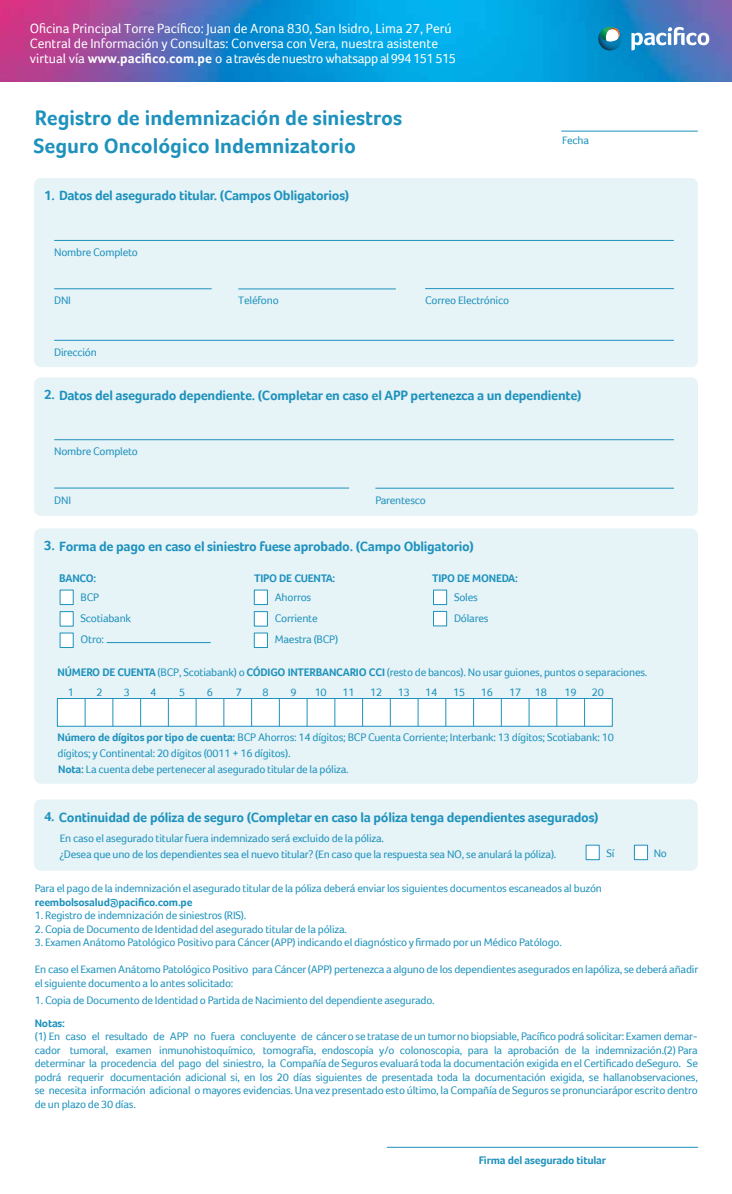
<style>
.page{position:relative;width:732px;height:1194px;background:#fff}
.page>*{position:absolute;margin:0;border:0;box-sizing:border-box;transform-origin:0 0}
.t1{font:700 21.25px/27.4px "Foco";color:#1e92bd}
.t2{font:700 13.75px "Foco";letter-spacing:-.02em;color:#1e92bd}
.t3{font:13.75px/15px "Foco";color:#fff}
.t4{font:13.75px "Foco";letter-spacing:-.025em;color:#fff}
.t5{font:11.25px/13.5px "Foco";letter-spacing:-.02em;color:#1e92bd}
.t6{font:700 11.25px "Foco";letter-spacing:-.02em;color:#1e92bd}
.s1{font-style:inherit}
.s2{font-weight:700}
</style>
<div class="page">
<div style="left:34px;top:799px;width:663px;height:71px;background:#e6f3f7;border-radius:7px"></div>
<div style="left:34px;top:528px;width:663px;height:255px;background:#e6f3f7;border-radius:7px"></div>
<div style="left:34px;top:178px;width:663px;height:189px;background:#e6f3f7;border-radius:7px"></div>
<hr style="left:54px;top:240px;width:619px;height:1px;background:#1e92bd">
<hr style="left:561px;top:131px;width:136px;height:1px;background:#1e92bd">
<hr style="left:54px;top:340px;width:619px;height:1px;background:#1e92bd">
<hr style="left:54px;top:288px;width:158px;height:1px;background:#1e92bd">
<hr style="left:238px;top:288px;width:158px;height:1px;background:#1e92bd">
<hr style="left:425px;top:288px;width:248px;height:1px;background:#1e92bd">
<hr style="left:387px;top:1146px;width:311px;height:1px;background:#1e92bd">
<img style="left:0;top:0;width:732px;height:81px">
<svg style="left:631px;top:27px;width:78px;height:24px"></svg>
<svg style="left:598px;top:27px;width:24px;height:23px"></svg>
<div style="left:34px;top:377px;width:664px;height:139px;background:#e6f3f7;border-radius:7px"></div>
<hr style="left:54px;top:439px;width:620px;height:1px;background:#1e92bd">
<hr style="left:54px;top:487px;width:295px;height:1px;background:#1e92bd">
<hr style="left:375px;top:488px;width:299px;height:1px;background:#1e92bd">
<div style="left:60px;top:589px;width:14px;height:15px;background:#fff;border:1px solid #1e92bd"></div>
<div style="left:60px;top:611px;width:14px;height:15px;background:#fff;border:1px solid #1e92bd"></div>
<div style="left:60px;top:632px;width:14px;height:15px;background:#fff;border:1px solid #1e92bd"></div>
<hr style="left:107px;top:642px;width:104px;height:1px;background:#1e92bd">
<div style="left:254px;top:589px;width:14px;height:15px;background:#fff;border:1px solid #1e92bd"></div>
<div style="left:254px;top:611px;width:14px;height:15px;background:#fff;border:1px solid #1e92bd"></div>
<div style="left:254px;top:632px;width:14px;height:15px;background:#fff;border:1px solid #1e92bd"></div>
<div style="left:433px;top:589px;width:14px;height:15px;background:#fff;border:1px solid #1e92bd"></div>
<div style="left:433px;top:611px;width:14px;height:15px;background:#fff;border:1px solid #1e92bd"></div>
<svg style="left:585px;top:844px;width:14px;height:15px"></svg>
<div style="left:634px;top:844px;width:13px;height:15px;background:#fff"></div>
<div style="left:57px;top:698px;width:555px;height:28px;background:#fff;border:1px solid #1e92bd"></div>
<svg style="left:85px;top:698px;width:1px;height:28px"></svg>
<svg style="left:112px;top:698px;width:1px;height:28px"></svg>
<svg style="left:140px;top:698px;width:1px;height:28px"></svg>
<svg style="left:168px;top:698px;width:1px;height:28px"></svg>
<svg style="left:196px;top:698px;width:1px;height:28px"></svg>
<svg style="left:223px;top:698px;width:1px;height:28px"></svg>
<svg style="left:251px;top:698px;width:1px;height:28px"></svg>
<svg style="left:279px;top:698px;width:1px;height:28px"></svg>
<svg style="left:307px;top:698px;width:1px;height:28px"></svg>
<svg style="left:334px;top:698px;width:1px;height:28px"></svg>
<svg style="left:362px;top:698px;width:1px;height:28px"></svg>
<svg style="left:390px;top:698px;width:1px;height:28px"></svg>
<svg style="left:418px;top:698px;width:1px;height:28px"></svg>
<svg style="left:445px;top:698px;width:1px;height:28px"></svg>
<svg style="left:473px;top:698px;width:1px;height:28px"></svg>
<svg style="left:501px;top:698px;width:1px;height:28px"></svg>
<svg style="left:528px;top:698px;width:1px;height:28px"></svg>
<svg style="left:556px;top:698px;width:1px;height:28px"></svg>
<svg style="left:584px;top:698px;width:1px;height:28px"></svg>
<p class="t3" style="left:30px;top:21px;width:423px">Oficina Principal Torre Pacífico: Juan de Arona 830, San Isidro, Lima 27, Perú<br>Central de Información y Consultas: Conversa con Vera, nuestra asistente</p>
<p class="t4" style="left:30px;top:51px;width:428px"><span class="s1">virtual</span> vía <span class="s2">www.pacifico.com.pe</span> o a través de nuestro whatsapp al 994 151 515</p>
<h1 class="t1" style="left:33px;top:104px;width:370px">Registro de indemnización de siniestros<br>Seguro Oncológico Indemnizatorio</h1>
<p class="t2" style="left:44px;top:188px;width:307px">1. Datos del asegurado titular. (Campos Obligatorios)</p>
<p class="t5" style="left:54px;top:245px;width:85px">Nombre Completo</p>
<p class="t5" style="left:54px;top:293px;width:18px">DNI</p>
<p class="t5" style="left:238px;top:294px;width:42px">Teléfono</p>
<p class="t5" style="left:425px;top:293px;width:85px">Correo Electrónico</p>
<p class="t5" style="left:54px;top:345px;width:44px">Dirección</p>
<p class="t5" style="left:562px;top:133px;width:29px">Fecha</p>
<p class="t2" style="left:44px;top:387px;width:539px">2. Datos del asegurado dependiente. (Completar en caso el APP pertenezca a un dependiente)</p>
<p class="t5" style="left:54px;top:444px;width:85px">Nombre Completo</p>
<p class="t5" style="left:54px;top:493px;width:18px">DNI</p>
<p class="t5" style="left:375px;top:493px;width:52px">Parentesco</p>
<p class="t2" style="left:44px;top:538px;width:431px">3. Forma de pago en caso el siniestro fuese aprobado. (Campo Obligatorio)</p>
<p class="t5" style="left:81px;top:587px;width:52px;line-height:21px">BCP<br>Scotiabank<br>Otro:</p>
<p class="t5" style="left:275px;top:587px;width:65px;line-height:21px">Ahorros<br>Corriente<br>Maestra (BCP)</p>
<p class="t5" style="left:454px;top:587px;width:36px;line-height:21px">Soles<br>Dólares</p>
<p class="t6" style="left:59px;top:571px;width:39px">BANCO:</p>
<p class="t6" style="left:254px;top:571px;width:83px">TIPO DE CUENTA:</p>
<p class="t6" style="left:432px;top:571px;width:87px">TIPO DE MONEDA:</p>
<p class="t5" style="left:58px;top:665px;width:591px"><span class="s2">NÚMERO DE CUENTA</span> (BCP, Scotiabank) o <span class="s2">CÓDIGO INTERBANCARIO CCI</span> (resto de bancos). No usar guiones, puntos o separaciones.</p>
<p class="t5" style="left:68px;top:685px;width:8px">1</p>
<p class="t5" style="left:97px;top:685px;width:8px">2</p>
<p class="t5" style="left:124px;top:685px;width:8px">3</p>
<p class="t5" style="left:150px;top:685px;width:8px">4</p>
<p class="t5" style="left:179px;top:685px;width:8px">5</p>
<p class="t5" style="left:207px;top:685px;width:8px">6</p>
<p class="t5" style="left:236px;top:685px;width:8px">7</p>
<p class="t5" style="left:262px;top:685px;width:8px">8</p>
<p class="t5" style="left:290px;top:685px;width:8px">9</p>
<p class="t5" style="left:314px;top:685px;width:14px">10</p>
<p class="t5" style="left:342px;top:685px;width:14px">11</p>
<p class="t5" style="left:370px;top:685px;width:14px">12</p>
<p class="t5" style="left:398px;top:685px;width:14px">13</p>
<p class="t5" style="left:425px;top:685px;width:14px">14</p>
<p class="t5" style="left:453px;top:685px;width:14px">15</p>
<p class="t5" style="left:481px;top:685px;width:14px">16</p>
<p class="t5" style="left:509px;top:685px;width:39px">17 18</p>
<p class="t5" style="left:564px;top:685px;width:14px">19</p>
<p class="t5" style="left:591px;top:685px;width:14px">20</p>
<p class="t5" style="left:58px;top:729px;width:557px;line-height:15.8px"><span class="s2">Número de dígitos por tipo de cuenta:</span> BCP Ahorros: 14 dígitos; BCP Cuenta Corriente; Interbank: 13 dígitos; Scotiabank: 10 dígitos; y Continental: 20 dígitos (0011 + 16 dígitos).<br><span class="s2">Nota:</span> La cuenta debe pertenecer al asegurado titular de la póliza.</p>
<p class="t2" style="left:44px;top:809px;width:556px">4. Continuidad de póliza de seguro (Completar en caso la póliza tenga dependientes asegurados)</p>
<p class="t5" style="left:60px;top:829px;width:498px;line-height:16.9px">En caso el asegurado titular fuera indemnizado será excluido de la póliza.<br>¿Desea que uno de los dependientes sea el nuevo titular? (En caso que la respuesta sea NO, se anulará la póliza).</p>
<p class="t5" style="left:35px;top:881px;width:568px">Para el pago de la indemnización el asegurado titular de la póliza deberá enviar los siguientes documentos escaneados al buzón</p>
<p class="t6" style="left:35px;top:895px;width:159px">reembolsosalud@pacifico.com.pe</p>
<p class="t5" style="left:35px;top:908px;width:213px">1. Registro de indemnización de siniestros (RIS).</p>
<p class="t5" style="left:35px;top:921px;width:314px">2. Copia de Documento de Identidad del asegurado titular de la póliza.</p>
<p class="t5" style="left:35px;top:935px;width:528px">3. Examen Anátomo Patológico Positivo para Cáncer (APP) indicando el diagnóstico y firmado por un Médico Patólogo.</p>
<p class="t5" style="left:35px;top:962px;width:665px">En caso el Examen Anátomo Patológico Positivo para Cáncer (APP) pertenezca a alguno de los dependientes asegurados en lapóliza, se deberá añadir el siguiente documento a lo antes solicitado:</p>
<p class="t5" style="left:35px;top:992px;width:401px">1. Copia de Documento de Identidad o Partida de Nacimiento del dependiente asegurado.</p>
<p class="t6" style="left:35px;top:1015px;width:32px">Notas:</p>
<p class="t5" style="left:35px;top:1029px;width:664px;text-align:justify">(1) En caso el resultado de APP no fuera concluyente de cáncer o se tratase de un tumor no biopsiable, Pacífico podrá solicitar: Examen demar&shy;cador tumoral, examen inmunohistoquímico, tomografía, endoscopía y/o colonoscopia, para la aprobación de la indemnización.(2) Para determinar la procedencia del pago del siniestro, la Compañía de Seguros evaluará toda la documentación exigida en el Certificado deSeguro. Se podrá requerir documentación adicional si, en los 20 días siguientes de presentada toda la documentación exigida, se hallanobservaciones, se necesita información adicional o mayores evidencias. Una vez presentado esto último, la Compañía de Seguros se pronunciarápor escrito dentro de un plazo de 30 días.</p>
<p class="t5" style="left:606px;top:845px;width:10px">Sí</p>
<p class="t5" style="left:653px;top:845px;width:15px">No</p>
<p class="t6" style="left:479px;top:1153px;width:129px">Firma del asegurado titular</p>
</div>
